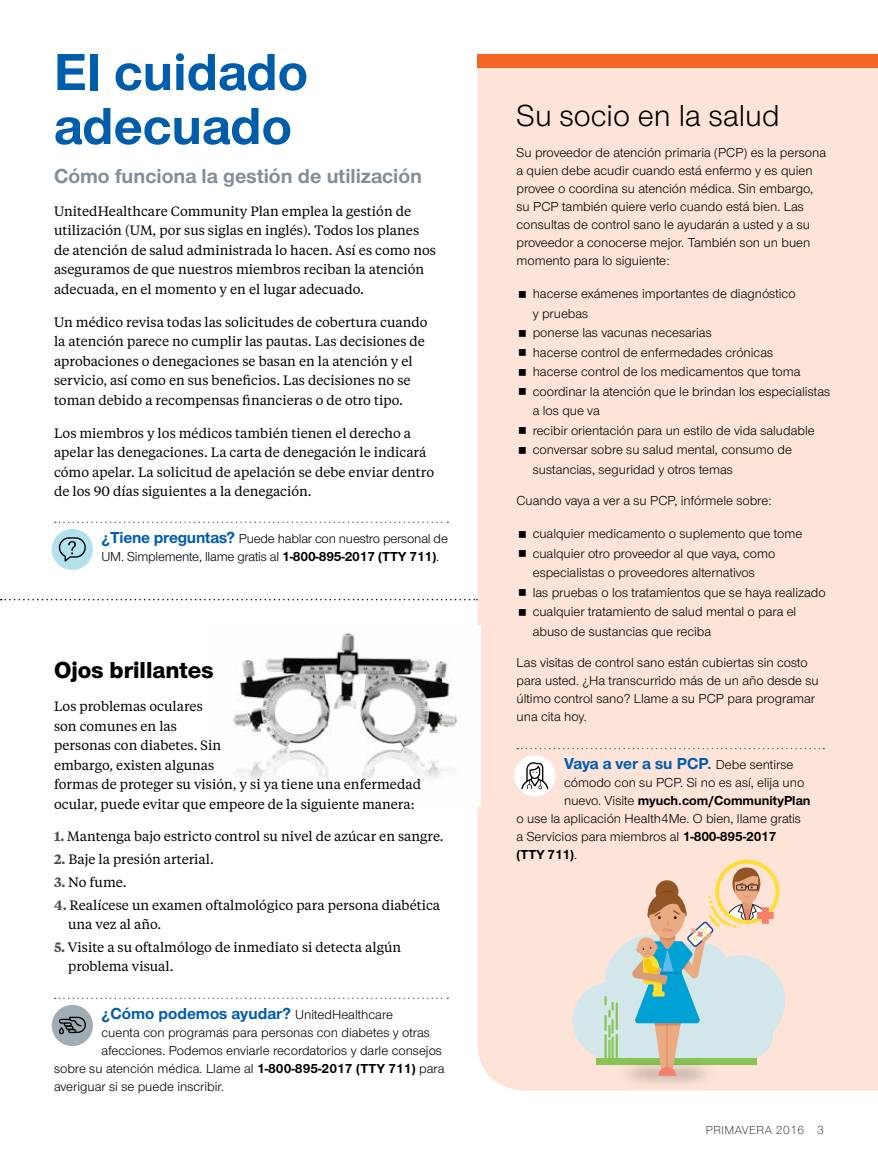
<style>
.page{position:relative;width:878px;height:1161px;background:#fff}
.page>*{position:absolute;margin:0;border:0;box-sizing:border-box;transform-origin:0 0}
.t1{font:700 54px/54px "UHC Sans";color:#005dac}
.t2{font:31.5px "UHC Sans";color:#000}
.t3{font:800 24px "UHC Sans";color:#000}
.t4{font:700 21px "UHC Sans";color:#838e98}
.t5{font:700 16.5px "UHC Sans";color:#005dac}
.t6{font:13.5px/19.5px "UHC Sans";color:#000}
.t7{font:13.5px/19.5px "UHC Serif Text";color:#000}
.t8{font:700 13.5px "UHC Sans";color:#000}
.t9{font:300 12px "UHC Sans";letter-spacing:.04em;color:#000}
.s1{font-weight:700;font-size:16.5px;color:#005dac}
.s2{font-weight:700}
.s3{font-weight:600;color:#4d4d4d}
.s4{font-weight:400;font-size:13.5px;color:#000}
.s5{font-weight:400}
</style>
<div class="page">
<svg style="left:1px;top:599px;width:476px;height:1px"></svg>
<div style="left:477px;top:68px;width:401px;height:1023px;background:#fee4d8"></div>
<div style="left:477px;top:54px;width:401px;height:14px;background:#f26522"></div>
<img style="left:612px;top:1076px;width:108px;height:14px">
<svg style="left:572px;top:857px;width:213px;height:219px;background:#d6d6c9"></svg>
<svg style="left:517px;top:748px;width:307px;height:1px"></svg>
<div style="left:514px;top:755px;width:41px;height:41px;background:#fff;border-radius:50%"></div>
<svg style="left:521px;top:762px;width:27px;height:27px"></svg>
<svg style="left:55px;top:522px;width:393px;height:1px"></svg>
<div style="left:52px;top:529px;width:41px;height:41px;background:#b3e2ee;border-radius:50%"></div>
<svg style="left:59px;top:537px;width:27px;height:25px"></svg>
<img style="left:232px;top:625px;width:248px;height:181px">
<svg style="left:55px;top:998px;width:393px;height:1px"></svg>
<div style="left:52px;top:1005px;width:41px;height:41px;background:#a1adb5;border-radius:50%"></div>
<svg style="left:59px;top:1017px;width:27px;height:17px"></svg>
<svg style="left:519px;top:291px;width:7px;height:6px"></svg>
<svg style="left:519px;top:330px;width:7px;height:6px"></svg>
<svg style="left:519px;top:349px;width:7px;height:7px"></svg>
<svg style="left:519px;top:369px;width:7px;height:6px"></svg>
<svg style="left:519px;top:388px;width:7px;height:7px"></svg>
<svg style="left:519px;top:427px;width:7px;height:7px"></svg>
<svg style="left:519px;top:447px;width:7px;height:6px"></svg>
<svg style="left:519px;top:531px;width:7px;height:6px"></svg>
<svg style="left:519px;top:550px;width:7px;height:7px"></svg>
<svg style="left:519px;top:589px;width:7px;height:7px"></svg>
<svg style="left:519px;top:609px;width:7px;height:6px"></svg>
<h1 class="t1" style="left:54px;top:43px;width:255px">El cuidado adecuado</h1>
<h3 class="t4" style="left:54px;top:162px;width:369px">Cómo funciona la gestión de utilización</h3>
<p class="t7" style="left:54px;top:201px;width:383px">UnitedHealthcare Community Plan emplea la gestión de utilización (UM, por sus siglas en inglés). Todos los planes de atención de salud administrada lo hacen. Así es como nos aseguramos de que nuestros miembros reciban la atención adecuada, en el momento y en el lugar adecuado.</p>
<p class="t7" style="left:54px;top:312px;width:375px">Un médico revisa todas las solicitudes de cobertura cuando la atención parece no cumplir las pautas. Las decisiones de aprobaciones o denegaciones se basan en la atención y el servicio, así como en sus beneficios. Las decisiones no se toman debido a recompensas financieras o de otro tipo.</p>
<p class="t7" style="left:54px;top:423px;width:381px">Los miembros y los médicos también tienen el derecho a apelar las denegaciones. La carta de denegación le indicará cómo apelar. La solicitud de apelación se debe enviar dentro de los 90 días siguientes a la denegación.</p>
<p class="t6" style="left:102px;top:529px;width:348px;line-height:18px"><span class="s1">¿Tiene preguntas?</span> Puede hablar con nuestro personal de<br>UM. Simplemente, llame gratis al <span class="s2">1-800-895-2017 (TTY 711)</span>.</p>
<h3 class="t3" style="left:54px;top:653px;width:161px">Ojos brillantes</h3>
<p class="t7" style="left:54px;top:696px;width:368px">Los problemas oculares<br>son comunes en las<br>personas con diabetes. Sin<br>embargo, existen algunas<br>formas de proteger su visión, y si ya tiene una enfermedad ocular, puede evitar que empeore de la siguiente manera:</p>
<p class="t7" style="left:54px;top:826px;width:391px"><span class="s3">1.</span> Mantenga bajo estricto control su nivel de azúcar en sangre.</p>
<p class="t7" style="left:54px;top:849px;width:161px"><span class="s3">2.</span> Baje la presión arterial.</p>
<p class="t7" style="left:54px;top:872px;width:74px"><span class="s3">3.</span> No fume.</p>
<p class="t7" style="left:68px;top:895px;width:373px;text-indent:-14px"><span class="s3">4.</span> Realícese un examen oftalmológico para persona diabética una vez al año.</p>
<p class="t7" style="left:68px;top:937px;width:334px;text-indent:-14px"><span class="s3">5.</span> Visite a su oftalmólogo de inmediato si detecta algún problema visual.</p>
<p class="t5" style="left:102px;top:1002px;width:293px">¿Cómo podemos ayudar? <span class="s4">UnitedHealthcare</span></p>
<p class="t6" style="left:102px;top:1022px;width:330px">cuenta con programas para personas con diabetes y otras</p>
<p class="t6" style="left:102px;top:1040px;width:342px">afecciones. Podemos enviarle recordatorios y darle consejos</p>
<p class="t6" style="left:54px;top:1058px;width:392px">sobre su atención médica. Llame al <span class="s2">1-800-895-2017 (TTY 711)</span> para</p>
<p class="t6" style="left:54px;top:1076px;width:171px">averiguar si se puede inscribir.</p>
<h2 class="t2" style="left:516px;top:95px;width:265px">Su socio en la salud</h2>
<p class="t6" style="left:516px;top:143px;width:311px;line-height:18px">Su proveedor de atención primaria (PCP) es la persona a quien debe acudir cuando está enfermo y es quien provee o coordina su atención médica. Sin embargo, su PCP también quiere verlo cuando está bien. Las consultas de control sano le ayudarán a usted y a su proveedor a conocerse mejor. También son un buen momento para lo siguiente:</p>
<p class="t6" style="left:532px;top:284px;width:299px">hacerse exámenes importantes de diagnóstico<br>y pruebas<br>ponerse las vacunas necesarias<br>hacerse control de enfermedades crónicas<br>hacerse control de los medicamentos que toma coordinar la atención que le brindan los especialistas a los que va<br>recibir orientación para un estilo de vida saludable conversar sobre su salud mental, consumo de sustancias, seguridad y otros temas</p>
<p class="t6" style="left:516px;top:491px;width:257px">Cuando vaya a ver a su PCP, infórmele sobre:</p>
<p class="t6" style="left:532px;top:524px;width:294px">cualquier medicamento o suplemento que tome cualquier otro proveedor al que vaya, como especialistas o proveedores alternativos<br>las pruebas o los tratamientos que se haya realizado cualquier tratamiento de salud mental o para el abuso de sustancias que reciba</p>
<p class="t6" style="left:516px;top:653px;width:304px;line-height:18px">Las visitas de control sano están cubiertas sin costo para usted. ¿Ha transcurrido más de un año desde su último control sano? Llame a su PCP para programar una cita hoy.</p>
<p class="t5" style="left:564px;top:752px;width:231px">Vaya a ver a su PCP. <span class="s4">Debe sentirse</span></p>
<p class="t6" style="left:564px;top:772px;width:242px">cómodo con su PCP. Si no es así, elija uno</p>
<p class="t8" style="left:564px;top:791px;width:248px"><span class="s5">nuevo. Visite</span> myuch.com/CommunityPlan</p>
<p class="t6" style="left:516px;top:808px;width:286px">o use la aplicación Health4Me. O bien, llame gratis</p>
<p class="t6" style="left:516px;top:826px;width:261px">a Servicios para miembros al <span class="s2">1-800-895-2017</span></p>
<p class="t8" style="left:516px;top:845px;width:62px">(TTY 711)<span class="s5">.</span></p>
<p class="t9" style="left:706px;top:1122px;width:119px">PRIMAVERA 2016 3</p>
</div>
